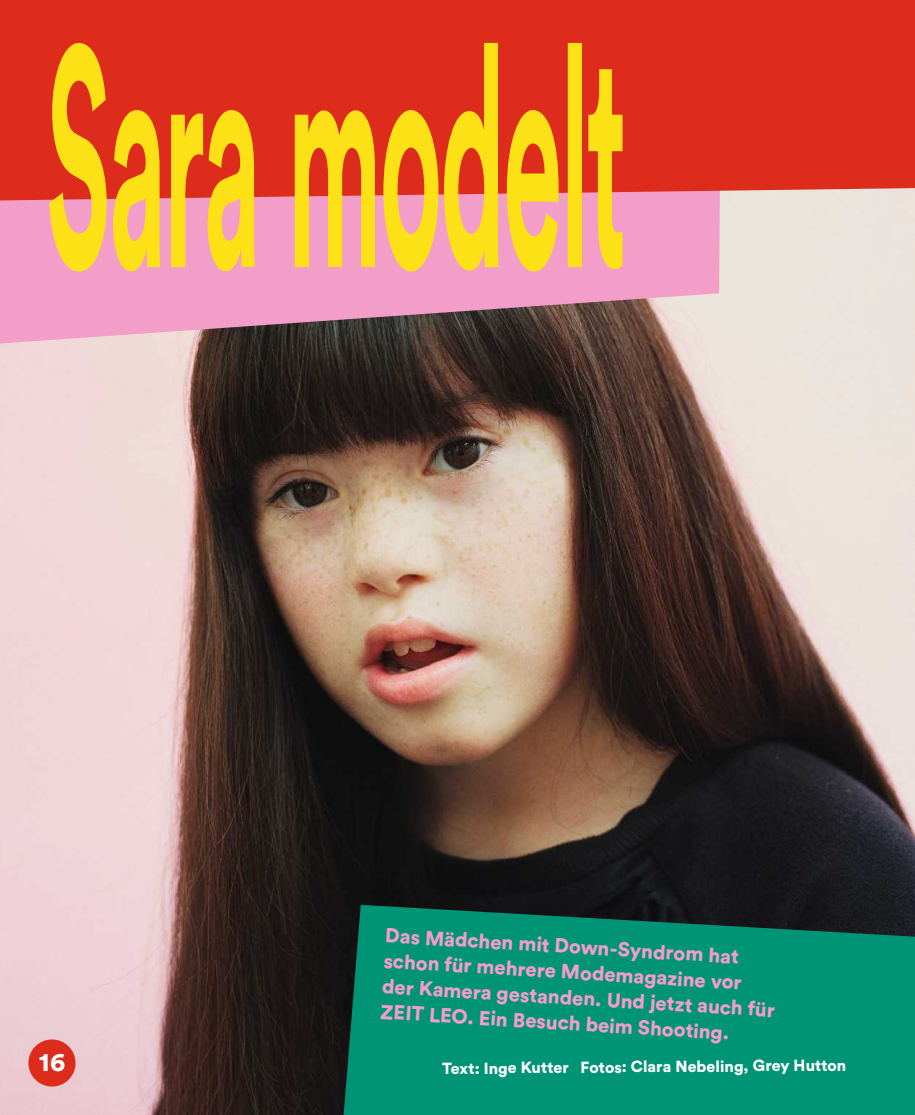
<style>
.page{position:relative;width:915px;height:1115px;background:#fff}
.page>*{position:absolute;margin:0;border:0;box-sizing:border-box;transform-origin:0 0}
.t1{font:900 25.8px "Circular Std";color:#fff}
.t2{font:900 20.1px/25.5px "Circular Std";color:#f29ec8}
.t3{font:900 15.9px "Circular Std";letter-spacing:-.01em;color:#fff}
</style>
<div class="page">
<img style="left:0;top:200px;width:914px;height:914px">
<svg style="left:342px;top:904px;width:572px;height:210px;background:#02876d"></svg>
<svg style="left:0;top:200px;width:720px;height:145px;background:#ca8ba6"></svg>
<div style="left:0;top:0;width:914px;height:200px;background:#dd2b1c"></div>
<div style="left:28px;top:1039px;width:47px;height:47px;background:#dd2b1c;border-radius:50%"></div>
<svg style="left:49px;top:43px;width:573px;height:228px;background:#ec8635"></svg>
<p class="t2" style="left:386px;top:920px;width:395px;rotate:4deg">Das Mädchen mit Down-Syndrom hat schon für mehrere Modemagazine vor der Kamera gestanden. Und jetzt auch für ZEIT LEO. Ein Besuch beim Shooting.</p>
<p class="t1" style="left:39px;top:1044px;width:28px">16</p>
<p class="t3" style="left:442px;top:1055px;width:406px">Text: Inge Kutter Fotos: Clara Nebeling, Grey Hutton</p>
</div>
